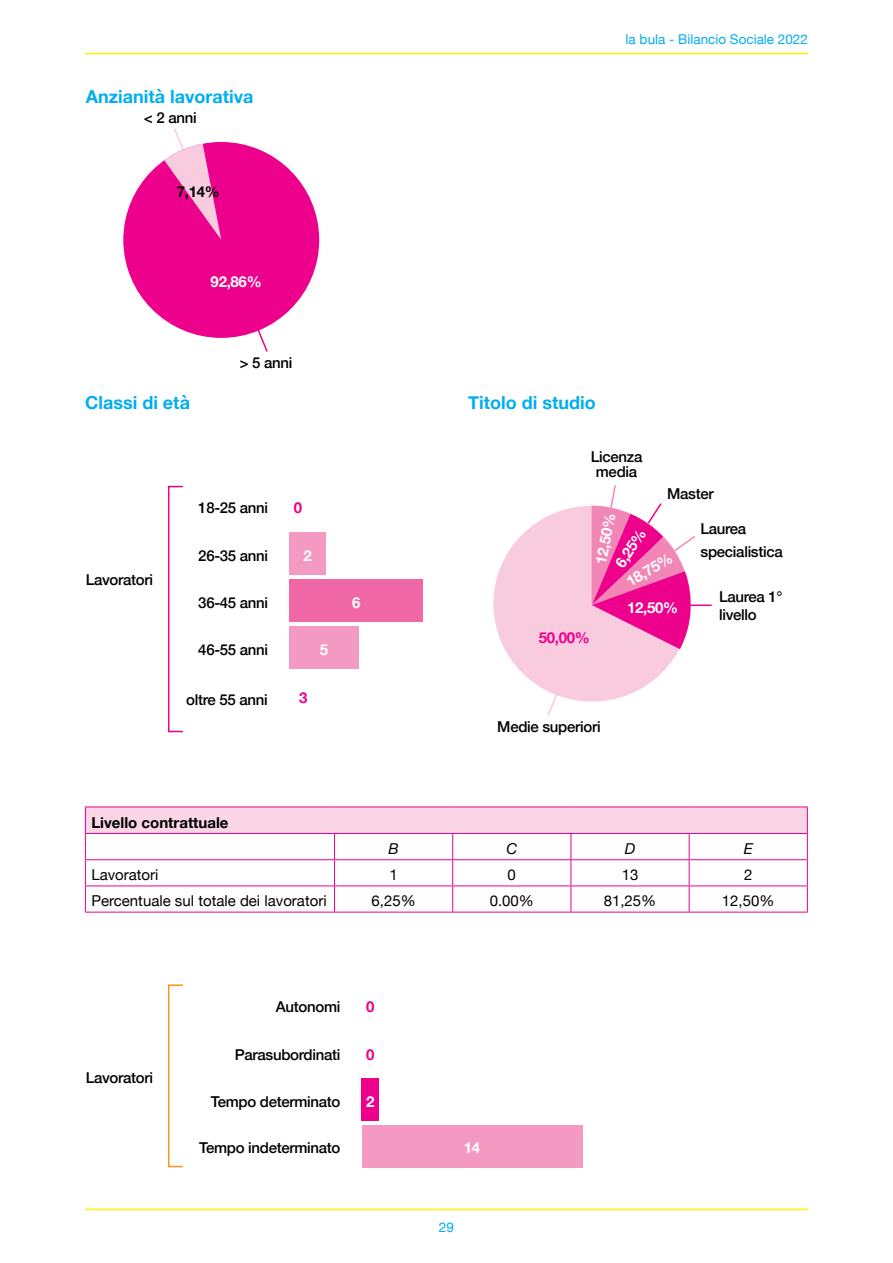
<style>
.page{position:relative;width:893px;height:1263px;background:#fff}
.page>*{position:absolute;margin:0;border:0;box-sizing:border-box;transform-origin:0 0}
.t1{font:700 18px "Helvetica Neue";color:#00aeef}
.t2{font:500 15px/15px "Helvetica Neue";letter-spacing:-.02em;color:#000}
.t3{font:15px "Helvetica Neue";color:#000}
.t4{font:700 15px "Helvetica Neue";letter-spacing:-.02em;color:#fff}
.t5{font:700 15px "Helvetica Neue";color:#000}
.t6{font:700 15px "Helvetica Neue";color:#ec008c}
.t7{font:italic 15px "Helvetica Neue";color:#000}
.t8{font:13.5px "Helvetica Neue";color:#00aeef}
</style>
<div class="page">
<hr style="left:85px;top:1209px;width:723px;height:1px;background:#fff200">
<hr style="left:85px;top:53px;width:723px;height:1px;background:#fff200">
<div style="left:123px;top:142px;width:196px;height:196px;background:#ec008c;border-radius:50%"></div>
<svg style="left:164px;top:128px;width:105px;height:224px"></svg>
<div style="left:289px;top:533px;width:37px;height:42px;background:#f49ac2"></div>
<div style="left:289px;top:579px;width:134px;height:43px;background:#f067a6"></div>
<div style="left:289px;top:626px;width:70px;height:43px;background:#f49ac2"></div>
<div style="left:168px;top:486px;width:16px;height:246px;border:2px solid #ec008c"></div>
<div style="left:493px;top:506px;width:198px;height:196px;background:#f9cbdf;border-radius:50%"></div>
<svg style="left:546px;top:485px;width:149px;height:231px"></svg>
<hr style="left:597px;top:604px;width:115px;height:2px;background:#ec008c">
<div style="left:85px;top:807px;width:722px;height:26px;background:#fad5e6"></div>
<hr style="left:85px;top:806px;width:249px;height:1px;background:#ec008c">
<hr style="left:334px;top:806px;width:119px;height:1px;background:#ec008c">
<hr style="left:453px;top:806px;width:118px;height:1px;background:#ec008c">
<hr style="left:571px;top:806px;width:118px;height:1px;background:#ec008c">
<hr style="left:689px;top:806px;width:119px;height:1px;background:#ec008c">
<hr style="left:85px;top:833px;width:249px;height:1px;background:#ec008c">
<hr style="left:334px;top:833px;width:119px;height:1px;background:#ec008c">
<hr style="left:453px;top:833px;width:118px;height:1px;background:#ec008c">
<hr style="left:571px;top:833px;width:118px;height:1px;background:#ec008c">
<hr style="left:689px;top:833px;width:119px;height:1px;background:#ec008c">
<hr style="left:85px;top:859px;width:249px;height:1px;background:#ec008c">
<hr style="left:334px;top:859px;width:119px;height:1px;background:#ec008c">
<hr style="left:453px;top:859px;width:118px;height:1px;background:#ec008c">
<hr style="left:571px;top:859px;width:118px;height:1px;background:#ec008c">
<hr style="left:689px;top:859px;width:119px;height:1px;background:#ec008c">
<hr style="left:85px;top:885px;width:249px;height:1px;background:#ec008c">
<svg style="left:85px;top:807px;width:1px;height:105px"></svg>
<hr style="left:334px;top:885px;width:119px;height:1px;background:#ec008c">
<svg style="left:334px;top:834px;width:1px;height:78px"></svg>
<hr style="left:453px;top:885px;width:118px;height:1px;background:#ec008c">
<svg style="left:452px;top:834px;width:1px;height:78px"></svg>
<hr style="left:571px;top:885px;width:118px;height:1px;background:#ec008c">
<svg style="left:571px;top:834px;width:1px;height:78px"></svg>
<hr style="left:689px;top:885px;width:119px;height:1px;background:#ec008c">
<svg style="left:689px;top:834px;width:1px;height:78px"></svg>
<svg style="left:807px;top:807px;width:1px;height:105px"></svg>
<hr style="left:85px;top:912px;width:249px;height:1px;background:#ec008c">
<hr style="left:334px;top:912px;width:119px;height:1px;background:#ec008c">
<hr style="left:453px;top:912px;width:118px;height:1px;background:#ec008c">
<hr style="left:571px;top:912px;width:118px;height:1px;background:#ec008c">
<hr style="left:689px;top:912px;width:119px;height:1px;background:#ec008c">
<div style="left:362px;top:1078px;width:17px;height:42px;background:#ec008c"></div>
<div style="left:362px;top:1125px;width:221px;height:42px;background:#f49ac2"></div>
<div style="left:168px;top:984px;width:16px;height:183px;border:2px solid #f7941e"></div>
<p class="t1" style="left:86px;top:82px;width:169px">Anzianità lavorativa</p>
<p class="t2" style="left:144px;top:109px;width:54px">&lt; 2 anni</p>
<p class="t5" style="left:177px;top:180px;width:44px">7,14%</p>
<p class="t4" style="left:211px;top:270px;width:53px">92,86%</p>
<p class="t2" style="left:240px;top:354px;width:54px">&gt; 5 anni</p>
<p class="t1" style="left:85px;top:389px;width:106px">Classi di età</p>
<p class="t1" style="left:468px;top:389px;width:129px">Titolo di studio</p>
<p class="t8" style="left:626px;top:29px;width:184px">la bula - Bilancio Sociale 2022</p>
<p class="t2" style="left:86px;top:570px;width:69px">Lavoratori</p>
<p class="t2" style="left:198px;top:499px;width:71px">18-25 anni</p>
<p class="t2" style="left:198px;top:547px;width:71px">26-35 anni</p>
<p class="t2" style="left:198px;top:594px;width:71px">36-45 anni</p>
<p class="t2" style="left:198px;top:641px;width:71px">46-55 anni</p>
<p class="t6" style="left:294px;top:496px;width:10px">0</p>
<p class="t4" style="left:303px;top:544px;width:10px">2</p>
<p class="t4" style="left:320px;top:638px;width:10px">5</p>
<p class="t2" style="left:186px;top:690px;width:83px">oltre 55 anni</p>
<p class="t6" style="left:299px;top:686px;width:10px">3</p>
<p class="t4" style="left:352px;top:591px;width:10px">6</p>
<p class="t2" style="left:591px;top:448px;width:53px;text-align:center">Licenza media</p>
<p class="t2" style="left:667px;top:485px;width:48px">Master</p>
<p class="t2" style="left:700px;top:515px;width:84px;line-height:23.2px">Laurea specialistica</p>
<p class="t4" style="left:589px;top:562px;width:53px;rotate:-79deg">12,50%</p>
<p class="t4" style="left:609px;top:560px;width:44px;rotate:-57deg">6,25%</p>
<p class="t4" style="left:622px;top:572px;width:53px;rotate:-31deg">18,75%</p>
<p class="t6" style="left:539px;top:626px;width:53px">50,00%</p>
<p class="t4" style="left:627px;top:596px;width:53px">12,50%</p>
<p class="t2" style="left:497px;top:718px;width:105px">Medie superiori</p>
<p class="t2" style="left:719px;top:586px;width:65px;line-height:18px">Laurea 1° livello</p>
<p class="t5" style="left:91px;top:810px;width:139px">Livello contrattuale</p>
<p class="t7" style="left:388px;top:838px;width:12px">B</p>
<p class="t7" style="left:506px;top:838px;width:12px">C</p>
<p class="t7" style="left:625px;top:838px;width:12px">D</p>
<p class="t7" style="left:744px;top:838px;width:11px">E</p>
<p class="t3" style="left:91px;top:864px;width:69px">Lavoratori</p>
<p class="t3" style="left:389px;top:864px;width:10px">1</p>
<p class="t3" style="left:508px;top:864px;width:10px">0</p>
<p class="t3" style="left:622px;top:864px;width:18px">13</p>
<p class="t3" style="left:744px;top:864px;width:10px">2</p>
<p class="t3" style="left:91px;top:890px;width:237px">Percentuale sul totale dei lavoratori</p>
<p class="t3" style="left:371px;top:890px;width:46px">6,25%</p>
<p class="t3" style="left:490px;top:890px;width:46px">0.00%</p>
<p class="t3" style="left:604px;top:890px;width:54px">81,25%</p>
<p class="t3" style="left:722px;top:890px;width:54px">12,50%</p>
<p class="t2" style="left:86px;top:1069px;width:69px">Lavoratori</p>
<p class="t2" style="left:276px;top:998px;width:66px">Autonomi</p>
<p class="t6" style="left:366px;top:995px;width:10px">0</p>
<p class="t2" style="left:235px;top:1046px;width:107px">Parasubordinati</p>
<p class="t6" style="left:366px;top:1043px;width:10px">0</p>
<p class="t2" style="left:211px;top:1092px;width:131px">Tempo determinato</p>
<p class="t2" style="left:199px;top:1139px;width:143px">Tempo indeterminato</p>
<p class="t4" style="left:366px;top:1089px;width:10px">2</p>
<p class="t4" style="left:464px;top:1136px;width:18px">14</p>
<p class="t8" style="left:439px;top:1217px;width:17px">29</p>
</div>
